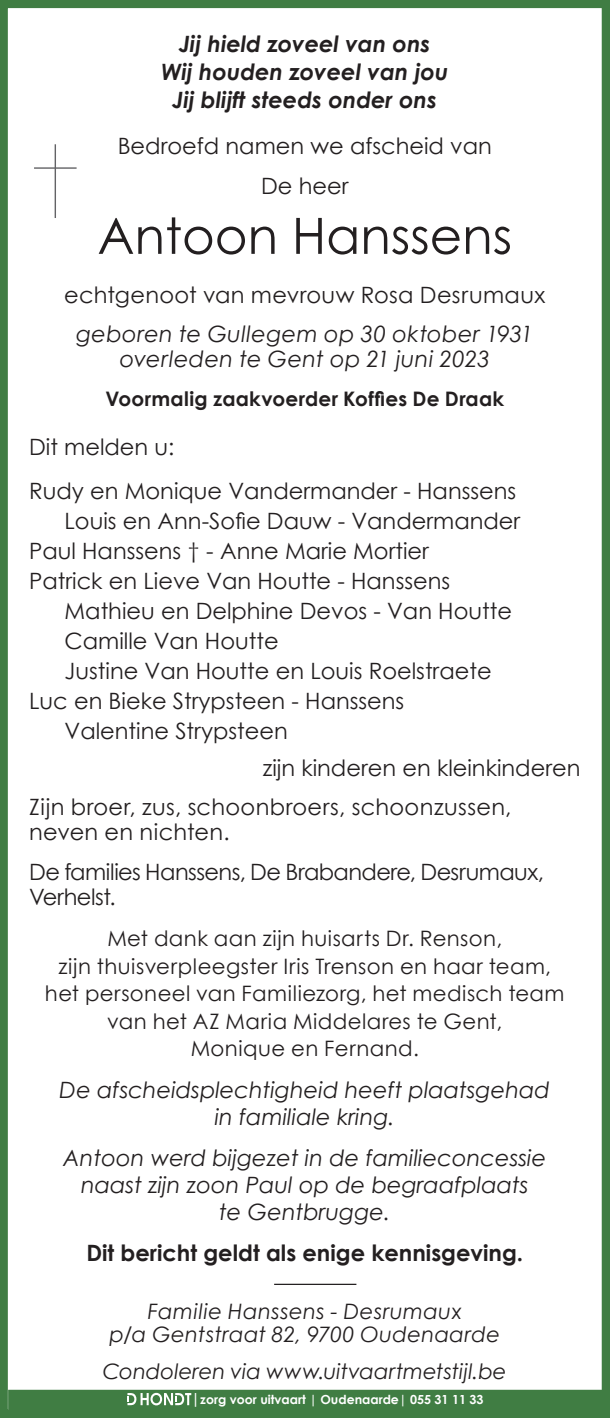
<style>
.page{position:relative;width:610px;height:1418px;background:#fff}
.page>*{position:absolute;margin:0;border:0;box-sizing:border-box;transform-origin:0 0}
.t1{font:50px "Century Gothic";color:#231f20}
.t2{font:22.5px/30px "Century Gothic";color:#231f20}
.t3{font:italic 22.5px/27px "Century Gothic";color:#231f20;text-align:center}
.t4{font:22.5px/39.2px "Century Gothic";letter-spacing:-.02em;color:#231f20}
.t5{font:italic 700 22.5px/27.5px "Century Gothic";color:#231f20;text-align:center}
.t6{font:700 22.5px "Century Gothic";color:#231f20}
.t7{font:21.25px/27.5px "Century Gothic";letter-spacing:.02em;color:#231f20;text-align:center}
.t8{font:italic 21.25px/22.5px "Century Gothic";letter-spacing:.015em;color:#231f20;text-align:center}
.t9{font:700 20px "Century Gothic";letter-spacing:.01em;color:#231f20}
.t10{font:700 12.5px "Century Gothic";color:#fff}
.s1{font-size:15px}
</style>
<div class="page">
<div style="left:0;top:0;width:609px;height:1417px;border:8px solid #407d43"></div>
<div style="left:9px;top:1390px;width:592px;height:23px;background:#407d43"></div>
<svg style="left:127px;top:1393px;width:64px;height:12px"></svg>
<div style="left:8px;top:1389px;width:594px;height:25px;border:3px solid #407d43"></div>
<hr style="left:55px;top:144px;width:1px;height:74px;background:#636366">
<hr style="left:34px;top:167px;width:43px;height:2px;background:#636366">
<hr style="left:274px;top:1283px;width:82px;height:1px;background:#231f20">
<p class="t5" style="left:161px;top:33px;width:289px">Jij hield zoveel van ons<br>Wij houden zoveel van jou<br>Jij blijft steeds onder ons</p>
<p class="t2" style="left:118px;top:128px;width:375px;line-height:40px;text-align:center">Bedroefd namen we afscheid van<br>De heer</p>
<h1 class="t1" style="left:97px;top:216px;width:416px">Antoon Hanssens</h1>
<p class="t2" style="left:64px;top:281px;width:482px">echtgenoot van mevrouw Rosa Desrumaux</p>
<p class="t3" style="left:76px;top:323px;width:458px;line-height:25px">geboren te Gullegem op 30 oktober 1931 overleden te Gent op 21 juni 2023</p>
<p class="t9" style="left:105px;top:383px;width:400px">Voormalig zaakvoerder Koffies De Draak</p>
<p class="t2" style="left:29px;top:426px;width:488px;line-height:44.2px">Dit melden u:<br>Rudy en Monique Vandermander - Hanssens</p>
<p class="t2" style="left:29px;top:505px;width:492px;text-indent:35px">Louis en Ann-Sofie Dauw - Vandermander<br>Paul Hanssens † - Anne Marie Mortier<br>Patrick en Lieve Van Houtte - Hanssens</p>
<p class="t2" style="left:65px;top:598px;width:449px">Mathieu en Delphine Devos - Van Houtte</p>
<p class="t2" style="left:65px;top:628px;width:215px">Camille Van Houtte</p>
<p class="t2" style="left:65px;top:658px;width:428px">Justine Van Houtte en Louis Roelstraete</p>
<p class="t2" style="left:29px;top:688px;width:376px">Luc en Bieke Strypsteen - Hanssens</p>
<p class="t2" style="left:65px;top:718px;width:225px">Valentine Strypsteen</p>
<p class="t2" style="left:29px;top:750px;width:552px;line-height:39.2px;text-indent:233px">zijn kinderen en kleinkinderen<br>Zijn broer, zus, schoonbroers, schoonzussen,</p>
<p class="t4" style="left:29px;top:814px;width:516px">neven en nichten.<br>De families Hanssens, De Brabandere, Desrumaux,</p>
<p class="t4" style="left:29px;top:878px;width:88px">Verhelst.</p>
<p class="t7" style="left:45px;top:926px;width:521px">Met dank aan zijn huisarts Dr. Renson,<br>zijn thuisverpleegster Iris Trenson en haar team, het personeel van Familiezorg, het medisch team van het AZ Maria Middelares te Gent,<br>Monique en Fernand.</p>
<p class="t3" style="left:60px;top:1077px;width:491px">De afscheidsplechtigheid heeft plaatsgehad in familiale kring.</p>
<p class="t3" style="left:63px;top:1146px;width:484px">Antoon werd bijgezet in de familieconcessie naast zijn zoon Paul op de begraafplaats<br>te Gentbrugge.</p>
<p class="t6" style="left:86px;top:1236px;width:438px">Dit bericht geldt als enige kennisgeving.</p>
<p class="t8" style="left:109px;top:1302px;width:392px">Familie Hanssens - Desrumaux<br>p/a Gentstraat 82, 9700 Oudenaarde</p>
<p class="t8" style="left:103px;top:1361px;width:405px">Condoleren via www.uitvaartmetstijl.be</p>
<p class="t10" style="left:191px;top:1389px;width:294px"><span class="s1">|</span>zorg voor uitvaart | Oudenaarde| 055 31 11 33</p>
</div>
